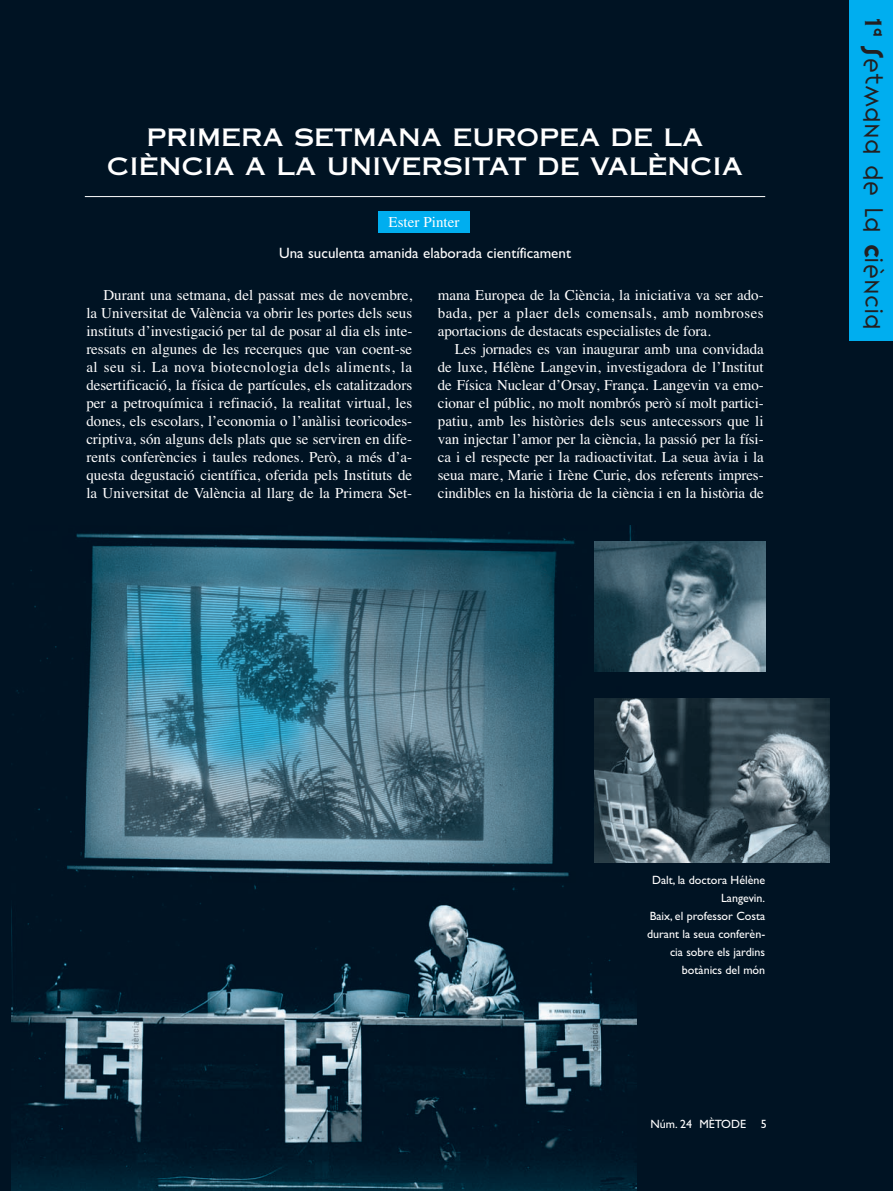
<style>
.page{position:relative;width:893px;height:1191px;background:#fff}
.page>*{position:absolute;margin:0;border:0;box-sizing:border-box;transform-origin:0 0}
.t1{font:24px/28.8px "Copperplate Thirty One AB";color:#fff;text-align:center}
.t2{font:300 22.5px "Variex";color:#231f20}
.t3{font:15px/18px "Times";color:#fff;text-align:justify}
.t4{font:15px "Gill Sans";color:#fff}
.t5{font:12px/18px "Gill Sans";color:#fff;text-align:right}
.s1{font-family:"Copperplate Thirty One AB";font-weight:400}
.s2{font-weight:400}
</style>
<div class="page">
<div style="left:1px;top:1px;width:892px;height:1190px;background:#001323"></div>
<img style="left:11px;top:526px;width:626px;height:665px">
<hr style="left:85px;top:196px;width:680px;height:1px;background:#fff">
<div style="left:378px;top:211px;width:92px;height:21px;background:#00aeef"></div>
<div style="left:849px;top:1px;width:44px;height:340px;background:#00aeef"></div>
<img style="left:594px;top:541px;width:171px;height:130px">
<img style="left:594px;top:698px;width:236px;height:164px">
<h1 class="t1" style="left:107px;top:123px;width:638px">PRIMERA SETMANA EUROPEA DE LA<br>CIÈNCIA A LA UNIVERSITAT DE VALÈNCIA</h1>
<p class="t3" style="left:389px;top:214px;width:72px">Ester Pinter</p>
<p class="t4" style="left:279px;top:248px;width:293px">Una suculenta amanida elaborada científicament</p>
<p class="t3" style="left:86px;top:287px;width:327px;text-indent:17px">Durant una setmana, del passat mes de novembre, la Universitat de València va obrir les portes dels seus instituts d’investigació per tal de posar al dia els inte&shy;ressats en algunes de les recerques que van coent-se al seu si. La nova biotecnologia dels aliments, la desertificació, la física de partícules, els catalitzadors per a petroquímica i refinació, la realitat virtual, les dones, els escolars, l’economia o l’anàlisi teoricodes&shy;criptiva, són alguns dels plats que se serviren en dife&shy;rents conferències i taules redones. Però, a més d’a&shy;questa degustació científica, oferida pels Instituts de la Universitat de València al llarg de la Primera Set-</p>
<p class="t3" style="left:438px;top:287px;width:327px">mana Europea de la Ciència, la iniciativa va ser ado&shy;bada, per a plaer dels comensals, amb nombroses aportacions de destacats especialistes de fora.</p>
<p class="t3" style="left:438px;top:341px;width:327px;text-indent:17px">Les jornades es van inaugurar amb una convidada de luxe, Hélène Langevin, investigadora de l’Institut de Física Nuclear d’Orsay, França. Langevin va emo&shy;cionar el públic, no molt nombrós però sí molt partici&shy;patiu, amb les històries dels seus antecessors que li van injectar l’amor per la ciència, la passió per la físi&shy;ca i el respecte per la radioactivitat. La seua àvia i la seua mare, Marie i Irène Curie, dos referents impres&shy;cindibles en la història de la ciència i en la història de</p>
<h2 class="t2" style="left:883px;top:14px;width:318px;rotate:90deg"><span class="s1">1</span><sup>a</sup> <span class="s2">s</span>etmana de la <span class="s2">c</span>iència</h2>
<p class="t5" style="left:647px;top:872px;width:120px">Dalt, la doctora Hélène<br>Langevin.<br>Baix, el professor Costa durant la seua conferèn&shy;cia sobre els jardins botànics del món</p>
<p class="t5" style="left:650px;top:1116px;width:118px">Núm. 24 MÈTODE 5</p>
</div>
